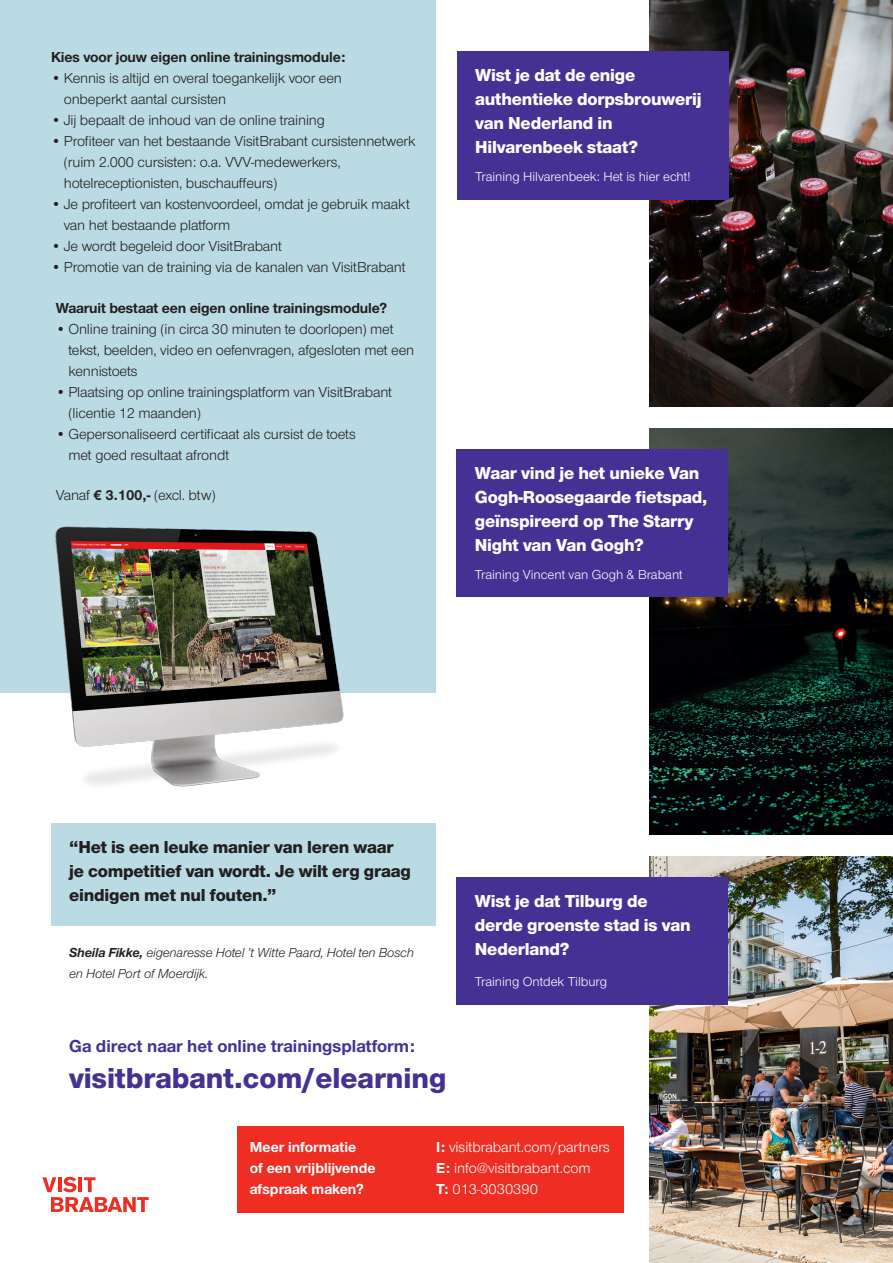
<style>
.page{position:relative;width:893px;height:1263px;background:#fff}
.page>*{position:absolute;margin:0;border:0;box-sizing:border-box;transform-origin:0 0}
.t1{font:30px "Nimbus San Nov Hea";color:#443193}
.t2{font:18px/24px "Nimbus San Nov Hea";letter-spacing:-.01em;color:#fff}
.t3{font:18px/24px "Nimbus San Nov Hea";letter-spacing:-.01em;color:#231f20}
.t4{font:700 18px "Nimbus San Nov";color:#443193}
.t5{font:15px/21px "Nimbus San Nov";letter-spacing:-.01em;color:#231f20}
.t6{font:700 15px "Nimbus San Nov";letter-spacing:-.01em;color:#231f20}
.t7{font:15px "Nimbus San Nov";color:#fff}
.t8{font:700 15px "Nimbus San Nov";color:#fff}
.t9{font:13.5px "Nimbus San Nov";color:#fff}
.t10{font:italic 13.5px/21px "Nimbus San Nov";letter-spacing:-.01em;color:#231f20}
.s1{font-weight:700}
</style>
<div class="page">
<svg style="left:42px;top:1177px;width:107px;height:35px"></svg>
<div style="left:237px;top:1126px;width:387px;height:86px;background:#ee2e22"></div>
<img style="left:649px;top:428px;width:244px;height:407px">
<div style="left:0;top:0;width:436px;height:692px;background:#bbdbe4"></div>
<img style="left:649px;top:856px;width:244px;height:407px">
<img style="left:649px;top:0;width:244px;height:407px">
<div style="left:51px;top:823px;width:385px;height:103px;background:#bbdbe4"></div>
<img style="left:34px;top:526px;width:346px;height:261px">
<div style="left:457px;top:51px;width:271px;height:149px;background:#443193"></div>
<div style="left:457px;top:450px;width:271px;height:147px;background:#443193"></div>
<div style="left:457px;top:877px;width:271px;height:127px;background:#443193"></div>
<p class="t6" style="left:51px;top:49px;width:296px">Kies voor jouw eigen online trainingsmodule:</p>
<p class="t5" style="left:64px;top:68px;width:280px;text-indent:-13px">• Kennis is altijd en overal toegankelijk voor een onbeperkt aantal cursisten</p>
<p class="t5" style="left:51px;top:110px;width:275px">• Jij bepaalt de inhoud van de online training</p>
<p class="t5" style="left:64px;top:131px;width:353px;text-indent:-13px">• Profiteer van het bestaande VisitBrabant cursistennetwerk (ruim 2.000 cursisten: o.a. VVV-medewerkers, hotelreceptionisten, buschauffeurs)</p>
<p class="t5" style="left:64px;top:194px;width:348px;text-indent:-13px">• Je profiteert van kostenvoordeel, omdat je gebruik maakt van het bestaande platform</p>
<p class="t5" style="left:51px;top:236px;width:233px">• Je wordt begeleid door VisitBrabant</p>
<p class="t5" style="left:51px;top:257px;width:356px">• Promotie van de training via de kanalen van VisitBrabant</p>
<p class="t6" style="left:56px;top:299px;width:333px">Waaruit bestaat een eigen online trainingsmodule?</p>
<p class="t5" style="left:68px;top:319px;width:347px;text-indent:-13px">• Online training (in circa 30 minuten te doorlopen) met tekst, beelden, video en oefenvragen, afgesloten met een kennistoets</p>
<p class="t5" style="left:68px;top:382px;width:325px;text-indent:-13px">• Plaatsing op online trainingsplatform van VisitBrabant (licentie 12 maanden)</p>
<p class="t5" style="left:56px;top:424px;width:302px">• Gepersonaliseerd certificaat als cursist de toets</p>
<p class="t5" style="left:68px;top:445px;width:162px">met goed resultaat afrondt</p>
<p class="t5" style="left:56px;top:485px;width:161px">Vanaf <span class="s1">€ 3.100,-</span> (excl. btw)</p>
<p class="t2" style="left:475px;top:63px;width:228px">Wist je dat de enige authentieke dorpsbrouwerij van Nederland in<br>Hilvarenbeek staat?</p>
<p class="t9" style="left:475px;top:169px;width:217px">Training Hilvarenbeek: Het is hier echt!</p>
<p class="t2" style="left:475px;top:461px;width:234px">Waar vind je het unieke Van<br>Gogh-Roosegaarde fietspad, geïnspireerd op The Starry<br>Night van Van Gogh?</p>
<p class="t9" style="left:475px;top:567px;width:209px">Training Vincent van Gogh &amp; Brabant</p>
<p class="t3" style="left:69px;top:835px;width:343px">“Het is een leuke manier van leren waar je competitief van wordt. Je wilt erg graag eindigen met nul fouten.”</p>
<p class="t10" style="left:69px;top:941px;width:346px"><span class="s1">Sheila Fikke,</span> eigenaresse Hotel ’t Witte Paard, Hotel ten Bosch en Hotel Port of Moerdijk.</p>
<p class="t4" style="left:69px;top:1035px;width:348px">Ga direct naar het online trainingsplatform:</p>
<p class="t1" style="left:69px;top:1060px;width:379px">visitbrabant.com/elearning</p>
<p class="t2" style="left:475px;top:889px;width:217px">Wist je dat Tilburg de derde groenste stad is van<br>Nederland?</p>
<p class="t9" style="left:475px;top:974px;width:134px">Training Ontdek Tilburg</p>
<p class="t8" style="left:250px;top:1138px;width:108px">Meer informatie</p>
<p class="t8" style="left:250px;top:1159px;width:127px">of een vrijblijvende</p>
<p class="t8" style="left:250px;top:1180px;width:116px">afspraak maken?</p>
<p class="t7" style="left:436px;top:1138px;width:175px"><span class="s1">I:</span> visitbrabant.com/partners</p>
<p class="t7" style="left:436px;top:1159px;width:156px"><span class="s1">E:</span> info@visitbrabant.com</p>
<p class="t7" style="left:436px;top:1180px;width:103px"><span class="s1">T:</span> 013-3030390</p>
</div>
